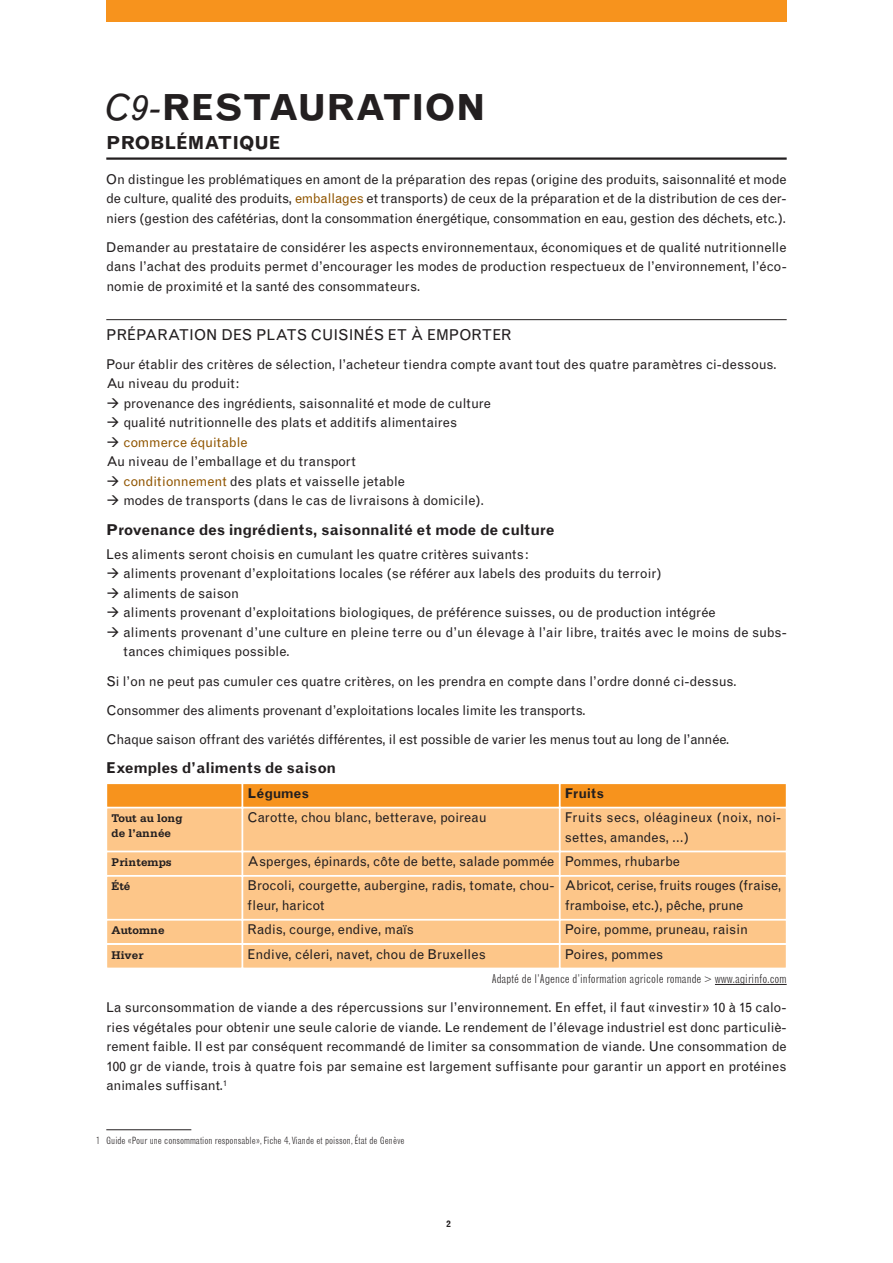
<style>
.page{position:relative;width:893px;height:1263px;background:#fff}
.page>*{position:absolute;margin:0;border:0;box-sizing:border-box;transform-origin:0 0}
.t1{font:700 36px "Grotesque";color:#231f20}
.t2{font:700 18px "Grotesque";color:#231f20}
.t3{font:700 15px "Grotesque";letter-spacing:-.015em;color:#231f20}
.t4{font:15px "Grotesque";color:#231f20}
.t5{font:13.5px/19.5px "Grotesque";letter-spacing:-.005em;color:#231f20}
.t6{font:13.5px "Grotesque";letter-spacing:-.01em;color:#905500}
.t7{font:700 13.5px "Grotesque";color:#231f20}
.t8{font:300 condensed 11.7px "Grotesque";color:#231f20}
.t9{font:700 11.7px/14.7px "Serifa";color:#231f20}
.t10{font:300 condensed 9.75px "Grotesque";color:#231f20}
.t11{font:700 9px "Grotesque";color:#231f20}
.s1{font-weight:400;font-style:italic}
.s2{color:#905500}
</style>
<div class="page">
<hr style="left:106px;top:157px;width:681px;height:3px;background:#231f20">
<hr style="left:106px;top:319px;width:681px;height:1px;background:#231f20">
<hr style="left:715px;top:984px;width:72px;height:1px;background:#231f20">
<div style="left:107px;top:784px;width:135px;height:23px;background:#f7931d"></div>
<div style="left:106px;top:783px;width:136px;height:25px;border:1px solid #fff"></div>
<div style="left:243px;top:784px;width:316px;height:23px;background:#f7931d"></div>
<div style="left:242px;top:783px;width:318px;height:25px;border:1px solid #fff"></div>
<div style="left:560px;top:784px;width:226px;height:23px;background:#f7931d"></div>
<div style="left:560px;top:783px;width:227px;height:25px;border:1px solid #fff"></div>
<div style="left:107px;top:808px;width:135px;height:43px;background:#fdc689"></div>
<div style="left:243px;top:808px;width:316px;height:43px;background:#fdc689"></div>
<div style="left:560px;top:808px;width:226px;height:43px;background:#fdc689"></div>
<div style="left:107px;top:852px;width:135px;height:23px;background:#fdc689"></div>
<div style="left:106px;top:851px;width:136px;height:25px;border:1px solid #fff"></div>
<div style="left:243px;top:852px;width:316px;height:23px;background:#fdc689"></div>
<div style="left:242px;top:851px;width:318px;height:25px;border:1px solid #fff"></div>
<div style="left:560px;top:852px;width:226px;height:23px;background:#fdc689"></div>
<div style="left:560px;top:851px;width:227px;height:25px;border:1px solid #fff"></div>
<div style="left:107px;top:877px;width:135px;height:42px;background:#fdc689"></div>
<div style="left:106px;top:876px;width:136px;height:44px;border:1px solid #fff"></div>
<div style="left:243px;top:877px;width:316px;height:42px;background:#fdc689"></div>
<div style="left:242px;top:876px;width:318px;height:44px;border:1px solid #fff"></div>
<div style="left:560px;top:877px;width:226px;height:42px;background:#fdc689"></div>
<div style="left:560px;top:876px;width:227px;height:44px;border:1px solid #fff"></div>
<div style="left:107px;top:920px;width:135px;height:23px;background:#fdc689"></div>
<div style="left:106px;top:920px;width:136px;height:24px;border:1px solid #fff"></div>
<div style="left:243px;top:920px;width:316px;height:23px;background:#fdc689"></div>
<div style="left:242px;top:920px;width:318px;height:24px;border:1px solid #fff"></div>
<div style="left:560px;top:920px;width:226px;height:23px;background:#fdc689"></div>
<div style="left:560px;top:920px;width:227px;height:24px;border:1px solid #fff"></div>
<div style="left:107px;top:945px;width:135px;height:23px;background:#fdc689"></div>
<div style="left:106px;top:944px;width:136px;height:24px;border:1px solid #fff"></div>
<div style="left:243px;top:945px;width:316px;height:23px;background:#fdc689"></div>
<div style="left:242px;top:944px;width:318px;height:24px;border:1px solid #fff"></div>
<div style="left:560px;top:945px;width:226px;height:23px;background:#fdc689"></div>
<div style="left:560px;top:944px;width:227px;height:24px;border:1px solid #fff"></div>
<div style="left:106px;top:0;width:681px;height:21px;background:#f7931d"></div>
<hr style="left:106px;top:1129px;width:85px;height:1px;background:#231f20">
<h1 class="t1" style="left:104px;top:94px;width:383px"><span class="s1">C9-</span>RESTAURATION</h1>
<h2 class="t2" style="left:106px;top:136px;width:176px">PROBLÉMATIQUE</h2>
<p class="t5" style="left:106px;top:170px;width:682px;text-align:justify">On distingue les problématiques en amont de la préparation des repas (origine des produits, saisonnalité et mode de culture, qualité des produits, <span class="s2">emballages</span> et transports) de ceux de la préparation et de la distribution de ces der&shy;niers (gestion des cafétérias, dont la consommation énergétique, consommation en eau, gestion des déchets, etc.).</p>
<p class="t5" style="left:106px;top:238px;width:682px;text-align:justify">Demander au prestataire de considérer les aspects environnementaux, économiques et de qualité nutritionnelle dans l’achat des produits permet d’encourager les modes de production respectueux de l’environnement, l’éco&shy;nomie de proximité et la santé des consommateurs.</p>
<p class="t4" style="left:106px;top:329px;width:407px">PRÉPARATION DES PLATS CUISINÉS ET À EMPORTER</p>
<p class="t5" style="left:106px;top:355px;width:672px">Pour établir des critères de sélection, l’acheteur tiendra compte avant tout des quatre paramètres ci-dessous.</p>
<p class="t5" style="left:106px;top:375px;width:135px">Au niveau du produit:</p>
<p class="t5" style="left:123px;top:394px;width:369px">provenance des ingrédients, saisonnalité et mode de culture</p>
<p class="t5" style="left:123px;top:414px;width:335px">qualité nutritionnelle des plats et additifs alimentaires</p>
<p class="t6" style="left:123px;top:437px;width:126px">commerce équitable</p>
<p class="t5" style="left:124px;top:453px;width:362px;text-indent:-17px">Au niveau de l’emballage et du transport<br><span class="s2">conditionnement</span> des plats et vaisselle jetable<br>modes de transports (dans le cas de livraisons à domicile).</p>
<p class="t3" style="left:106px;top:524px;width:450px">Provenance des ingrédients, saisonnalité et mode de culture</p>
<p class="t5" style="left:123px;top:546px;width:665px;text-indent:-17px">Les aliments seront choisis en cumulant les quatre critères suivants:<br>aliments provenant d’exploitations locales (se référer aux labels des produits du terroir)<br>aliments de saison<br>aliments provenant d’exploitations biologiques, de préférence suisses, ou de production intégrée<br>aliments provenant d’une culture en pleine terre ou d’un élevage à l’air libre, traités avec le moins de subs&shy;tances chimiques possible.</p>
<p class="t5" style="left:106px;top:667px;width:632px;line-height:29.2px">Si l’on ne peut pas cumuler ces quatre critères, on les prendra en compte dans l’ordre donné ci-dessus.<br>Consommer des aliments provenant d’exploitations locales limite les transports.<br>Chaque saison offrant des variétés différentes, il est possible de varier les menus tout au long de l’année.</p>
<p class="t3" style="left:106px;top:763px;width:231px">Exemples d’aliments de saison</p>
<p class="t7" style="left:248px;top:788px;width:63px">Légumes</p>
<p class="t7" style="left:565px;top:788px;width:41px">Fruits</p>
<p class="t9" style="left:112px;top:812px;width:73px">Tout au long de l’année</p>
<p class="t5" style="left:248px;top:809px;width:241px">Carotte, chou blanc, betterave, poireau</p>
<p class="t5" style="left:565px;top:809px;width:218px">Fruits secs, oléagineux (noix, noi&shy;settes, amandes, …)</p>
<p class="t9" style="left:112px;top:856px;width:62px">Printemps</p>
<p class="t5" style="left:248px;top:853px;width:434px">Asperges, épinards, côte de bette, salade pommée Pommes, rhubarbe</p>
<p class="t9" style="left:112px;top:880px;width:20px">Été</p>
<p class="t5" style="left:248px;top:877px;width:308px">Brocoli, courgette, aubergine, radis, tomate, chou&shy;fleur, haricot</p>
<p class="t5" style="left:565px;top:877px;width:218px">Abricot, cerise, fruits rouges (fraise, framboise, etc.), pêche, prune</p>
<p class="t9" style="left:112px;top:924px;width:55px">Automne</p>
<p class="t5" style="left:248px;top:921px;width:168px">Radis, courge, endive, maïs</p>
<p class="t5" style="left:565px;top:921px;width:185px">Poire, pomme, pruneau, raisin</p>
<p class="t9" style="left:112px;top:948px;width:34px">Hiver</p>
<p class="t5" style="left:248px;top:945px;width:240px">Endive, céleri, navet, chou de Bruxelles</p>
<p class="t5" style="left:565px;top:945px;width:100px">Poires, pommes</p>
<p class="t8" style="left:492px;top:974px;width:296px">Adapté de l’Agence d’information agricole romande &gt; www.agirinfo.com</p>
<p class="t5" style="left:106px;top:999px;width:682px;text-align:justify">La surconsommation de viande a des répercussions sur l’environnement. En effet, il faut «investir» 10 à 15 calo&shy;ries végétales pour obtenir une seule calorie de viande. Le rendement de l’élevage industriel est donc particuliè&shy;rement faible. Il est par conséquent recommandé de limiter sa consommation de viande. Une consommation de 100 gr de viande, trois à quatre fois par semaine est largement suffisante pour garantir un apport en protéines animales suffisant.<sup>1</sup></p>
<p class="t10" style="left:96px;top:1136px;width:310px">1 Guide «Pour une consommation responsable», Fiche 4, Viande et poisson, État de Genève</p>
<p class="t11" style="left:446px;top:1220px;width:6px">2</p>
</div>
